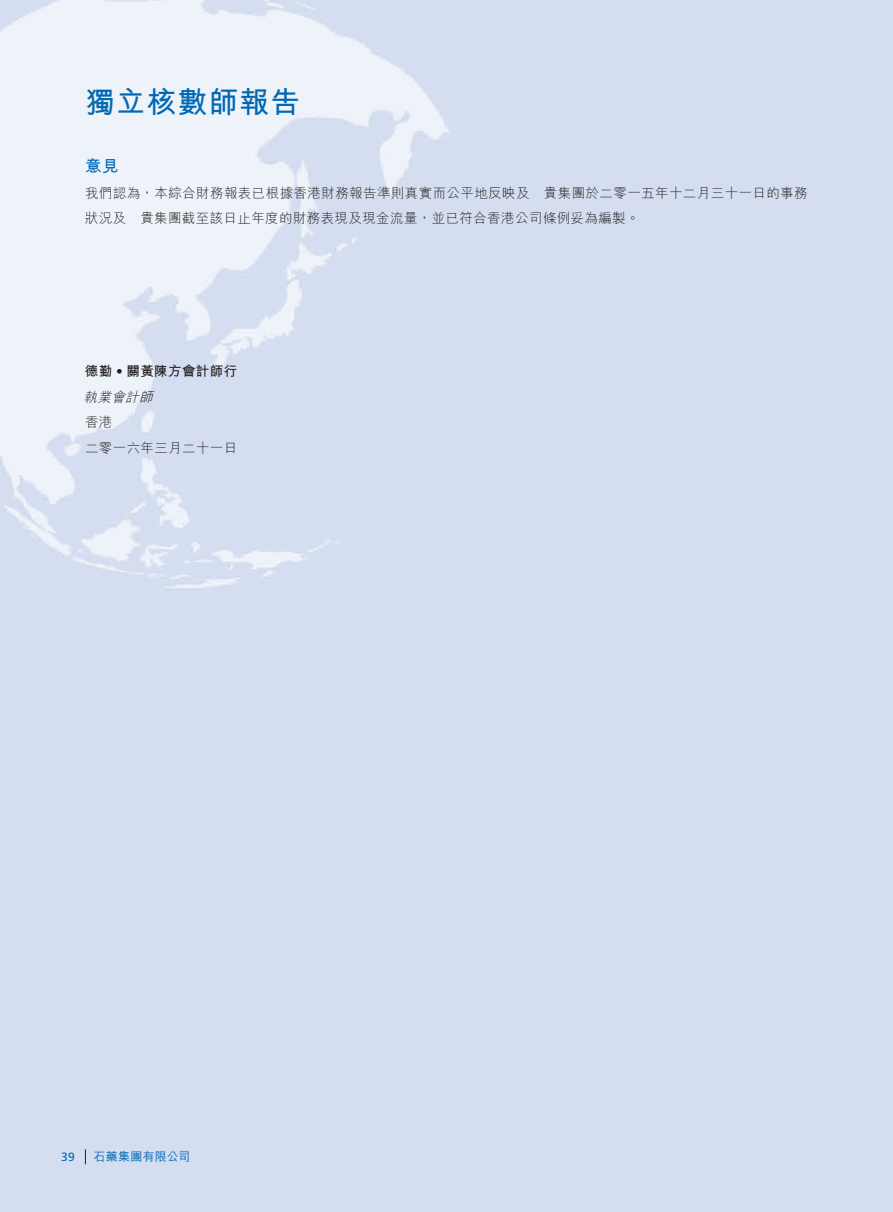
<style>
.page{position:relative;width:893px;height:1212px;background:#fff}
.page>*{position:absolute;margin:0;border:0;box-sizing:border-box;transform-origin:0 0}
.t1{font:700 30px "M Hei HK";letter-spacing:.03em;color:#0168b3}
.t2{font:700 16.5px "M Hei HK";color:#0168b3}
.t3{font:300 13.5px/25.5px "M Hei HK";letter-spacing:.03em;color:#231f20}
.t4{font:700 13.5px/25.5px "M Hei HK";letter-spacing:.03em;color:#231f20}
.t5{font:500 12px "M Hei HK";letter-spacing:.015em;color:#0168b3}
.t6{font:12px "Frutiger";color:#0168b3}
.s1{font-family:"Frutiger"}
.s2{font-weight:300;font-style:italic}
</style>
<div class="page">
<svg style="left:85px;top:1149px;width:1px;height:15px"></svg>
<h1 class="t1" style="left:85px;top:80px;width:217px">獨立核數師報告</h1>
<p class="t2" style="left:85px;top:154px;width:35px">意見</p>
<p class="t3" style="left:140px;top:179px;width:501px;text-indent:-55px">我們認為，本綜合財務報表已根據香港財務報告準則真實而公平地反映及<br>貴集團截至該日止年度的財務表現及現金流量，並已符合香港公司條例妥為編製。</p>
<p class="t3" style="left:544px;top:179px;width:265px">貴集團於二零一五年十二月三十一日的事務</p>
<p class="t3" style="left:85px;top:205px;width:43px">狀況及</p>
<p class="t4" style="left:84px;top:357px;width:155px">德勤 <span class="s1">•</span> 關黃陳方會計師行<span class="s2">執業會計師</span></p>
<p class="t3" style="left:85px;top:409px;width:154px">香港<br>二零一六年三月二十一日</p>
<p class="t6" style="left:61px;top:1149px;width:15px">39</p>
<p class="t5" style="left:94px;top:1148px;width:98px">石藥集團有限公司</p>
</div>
